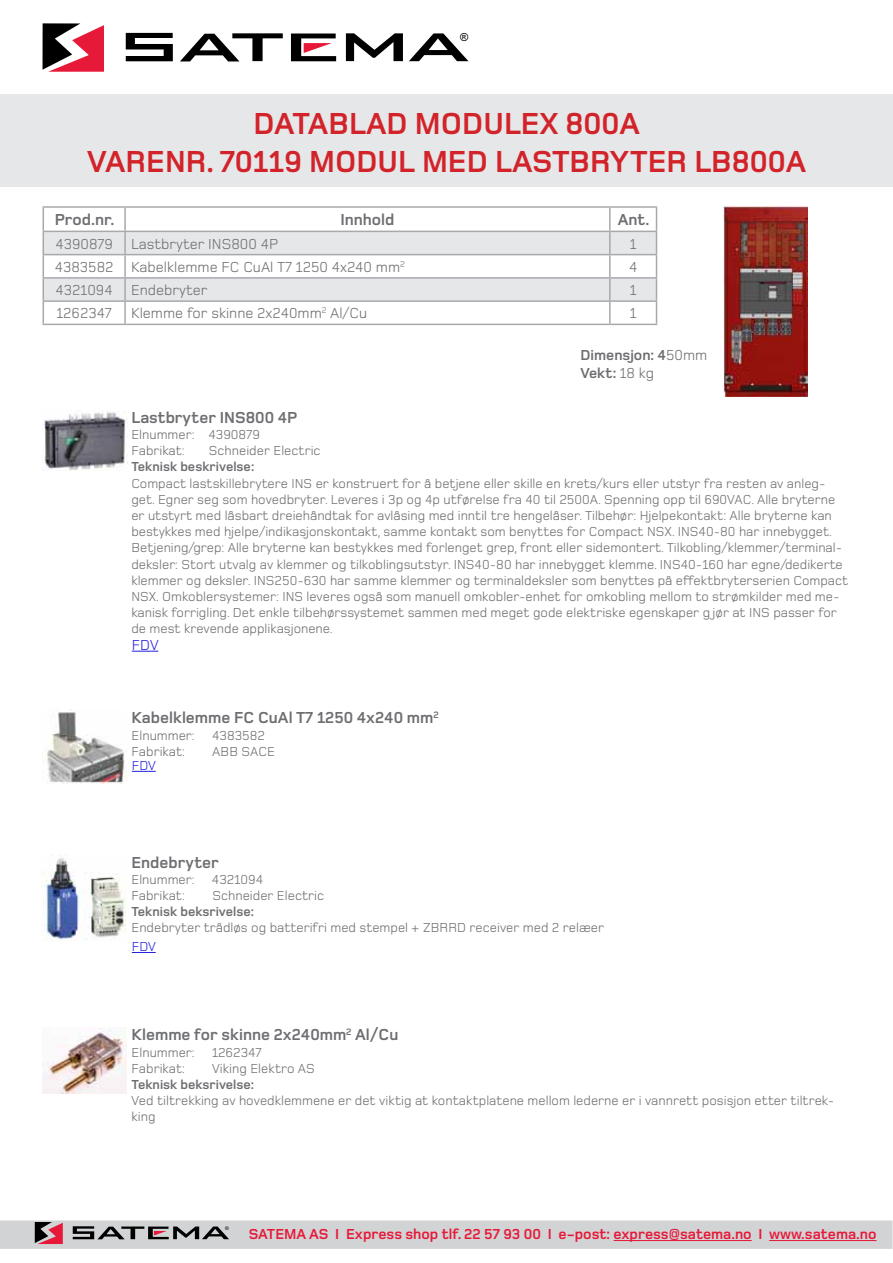
<style>
.page{position:relative;width:893px;height:1263px;background:#fff}
.page>*{position:absolute;margin:0;border:0;box-sizing:border-box;transform-origin:0 0}
.t1{font:700 31.5px/37.8px "Foundry Monoline";color:#d2232a}
.t2{font:700 16.5px "Foundry Monoline";color:#6d6e71}
.t3{font:15px "Foundry Monoline";color:#6d6e71}
.t4{font:700 15px "Foundry Monoline";color:#e71939}
.t5{font:700 15px/18px "Foundry Monoline";color:#6d6e71}
.t6{font:15px "Foundry Monoline";color:#231fdf}
.t7{font:13.5px/16.2px "Foundry Monoline";color:#6d6e71}
.t8{font:700 13.5px "Foundry Monoline";color:#6d6e71}
.t9{font:13.5px "Foundry Monoline";letter-spacing:-.005em;color:#231fdf}
.t10{font:11.1px "Arial";color:#000}
.t11{font:5.1px "Arial";color:#000}
.s1{font-weight:400}
</style>
<div class="page">
<svg style="left:43px;top:23px;width:61px;height:49px"></svg>
<svg style="left:126px;top:33px;width:47px;height:28px"></svg>
<svg style="left:346px;top:33px;width:57px;height:28px"></svg>
<svg style="left:180px;top:33px;width:103px;height:28px"></svg>
<svg style="left:409px;top:33px;width:59px;height:28px"></svg>
<svg style="left:291px;top:34px;width:45px;height:27px"></svg>
<div style="left:1px;top:1221px;width:891px;height:27px;background:#d1d3d4"></div>
<div style="left:0;top:1220px;width:892px;height:29px;border:2px solid #d1d3d4"></div>
<svg style="left:35px;top:1222px;width:28px;height:22px"></svg>
<svg style="left:73px;top:1226px;width:156px;height:13px"></svg>
<hr style="left:614px;top:1240px;width:138px;height:1px;background:#e71939">
<hr style="left:769px;top:1240px;width:107px;height:1px;background:#e71939">
<hr style="left:43px;top:206px;width:82px;height:2px;background:#a7a9ac">
<hr style="left:125px;top:206px;width:485px;height:2px;background:#a7a9ac">
<hr style="left:610px;top:206px;width:47px;height:2px;background:#a7a9ac">
<svg style="left:43px;top:208px;width:614px;height:116px"></svg>
<hr style="left:43px;top:324px;width:82px;height:1px;background:#a7a9ac">
<hr style="left:125px;top:324px;width:485px;height:1px;background:#a7a9ac">
<hr style="left:610px;top:324px;width:47px;height:1px;background:#a7a9ac">
<svg style="left:132px;top:651px;width:26px;height:1px"></svg>
<img style="left:42px;top:1028px;width:84px;height:66px">
<img style="left:42px;top:411px;width:85px;height:60px">
<img style="left:723px;top:206px;width:85px;height:190px">
<svg style="left:132px;top:771px;width:24px;height:1px"></svg>
<img style="left:42px;top:709px;width:84px;height:75px">
<svg style="left:132px;top:952px;width:24px;height:1px"></svg>
<img style="left:42px;top:854px;width:83px;height:87px">
<div style="left:0;top:94px;width:893px;height:92px;background:#e6e7e8"></div>
<p class="t10" style="left:460px;top:30px;width:10px">®</p>
<h1 class="t1" style="left:254px;top:105px;width:115px">Datablad</h1>
<h1 class="t1" style="left:87px;top:105px;width:554px;text-indent:328px">modulex 800A varenr. 70119 modul med</h1>
<h1 class="t1" style="left:495px;top:143px;width:19px">last</h1>
<h1 class="t1" style="left:570px;top:143px;width:238px">bryte r lb800A</h1>
<p class="t2" style="left:55px;top:211px;width:61px">Prod.nr.</p>
<p class="t2" style="left:340px;top:211px;width:56px">Innhold</p>
<p class="t2" style="left:618px;top:211px;width:33px">Ant.</p>
<p class="t3" style="left:55px;top:236px;width:224px">4390879 Lastbryter INS800 4P</p>
<p class="t3" style="left:630px;top:236px;width:8px">1</p>
<p class="t3" style="left:55px;top:259px;width:352px">4383582 Kabelklemme FC CuAl T7 1250 4x240 mm<sup>2</sup></p>
<p class="t3" style="left:629px;top:259px;width:10px">4</p>
<p class="t3" style="left:56px;top:282px;width:153px">4321094 Endebryter</p>
<p class="t3" style="left:630px;top:282px;width:8px">1</p>
<p class="t3" style="left:56px;top:305px;width:57px">1262347</p>
<p class="t3" style="left:131px;top:305px;width:238px">Klemme for skinne 2x240mm<sup>2</sup> Al/Cu</p>
<p class="t3" style="left:630px;top:305px;width:8px">1</p>
<p class="t5" style="left:580px;top:346px;width:128px">Dimensjon: 4<span class="s1">50mm<br></span>Vekt: <span class="s1">18 kg</span></p>
<p class="t2" style="left:131px;top:409px;width:168px">Lastbryter INS800 4P</p>
<p class="t7" style="left:131px;top:426px;width:130px">Elnummer: 4390879<br>Fabrikat:</p>
<p class="t7" style="left:209px;top:443px;width:113px">Schneider Electric</p>
<p class="t8" style="left:131px;top:460px;width:124px">Teknisk beskrivelse:</p>
<p class="t7" style="left:131px;top:475px;width:718px">Compact lastskillebrytere INS er konstruert for å betjene eller skille en krets/kurs eller utstyr fra resten av anleg&shy;get. Egner seg som hovedbryter. Leveres i 3p og 4p utførelse fra 40 til 2500A. Spenning opp til 690VAC. Alle bryterne er utstyrt med låsbart dreiehåndtak for avlåsing med inntil tre hengelåser. Tilbehør: Hjelpekontakt: Alle bryterne kan bestykkes med hjelpe/indikasjonskontakt, samme kontakt som benyttes for Compact NSX. INS40-80 har innebygget.<br>Betjening/grep: Alle bryterne kan bestykkes med forlenget grep, front eller sidemontert. Tilkobling/klemmer/terminal&shy;deksler: Stort utvalg av klemmer og tilkoblingsutstyr. INS40-80 har innebygget klemme. INS40-160 har egne/dedikerte klemmer og deksler. INS250-630 har samme klemmer og terminaldeksler som benyttes på effektbryterserien Compact NSX. Omkoblersystemer: INS leveres også som manuell omkobler-enhet for omkobling mellom to strømkilder med me&shy;kanisk forrigling. Det enkle tilbehørssystemet sammen med meget gode elektriske egenskaper g jør at INS passer for de mest krevende applikasjonene.</p>
<p class="t6" style="left:132px;top:637px;width:28px">FDV</p>
<p class="t2" style="left:132px;top:709px;width:309px">Kabelklemme FC CuAl T7 1250 4x240 mm<sup>2</sup></p>
<p class="t7" style="left:132px;top:727px;width:65px">Elnummer:</p>
<p class="t7" style="left:212px;top:727px;width:55px">4383582</p>
<p class="t7" style="left:132px;top:743px;width:55px">Fabrikat:</p>
<p class="t7" style="left:212px;top:743px;width:64px">ABB SACE</p>
<p class="t9" style="left:132px;top:758px;width:26px">FDV</p>
<p class="t2" style="left:131px;top:853px;width:89px">Endebryter</p>
<p class="t7" style="left:131px;top:871px;width:65px">Elnummer:</p>
<p class="t7" style="left:212px;top:871px;width:53px">4321094</p>
<p class="t7" style="left:131px;top:887px;width:55px">Fabrikat:</p>
<p class="t7" style="left:212px;top:887px;width:113px">Schneider Electric</p>
<p class="t8" style="left:131px;top:904px;width:124px">Teknisk beksrivelse:</p>
<p class="t7" style="left:131px;top:920px;width:474px">Endebryter trådløs og batterifri med stempel + ZBRRD receiver med 2 relæer</p>
<p class="t9" style="left:132px;top:939px;width:26px">FDV</p>
<p class="t2" style="left:132px;top:1026px;width:268px">Klemme for skinne 2x240mm<sup>2</sup> Al/Cu</p>
<p class="t7" style="left:132px;top:1044px;width:65px">Elnummer:</p>
<p class="t7" style="left:212px;top:1044px;width:51px">1262347</p>
<p class="t7" style="left:132px;top:1060px;width:55px">Fabrikat:</p>
<p class="t7" style="left:212px;top:1060px;width:104px">Viking Elektro AS</p>
<p class="t8" style="left:132px;top:1077px;width:124px">Teknisk beksrivelse:</p>
<p class="t7" style="left:132px;top:1092px;width:704px">Ved tiltrekking av hovedklemmene er det viktig at kontaktplatene mellom lederne er i vannrett posisjon etter tiltrek&shy;king</p>
<p class="t11" style="left:225px;top:1225px;width:5px">®</p>
<p class="t4" style="left:249px;top:1226px;width:629px">SATEMA AS I Express shop tlf. 22 57 93 00 I e-post: express@satema.no I www.satema.no</p>
</div>
